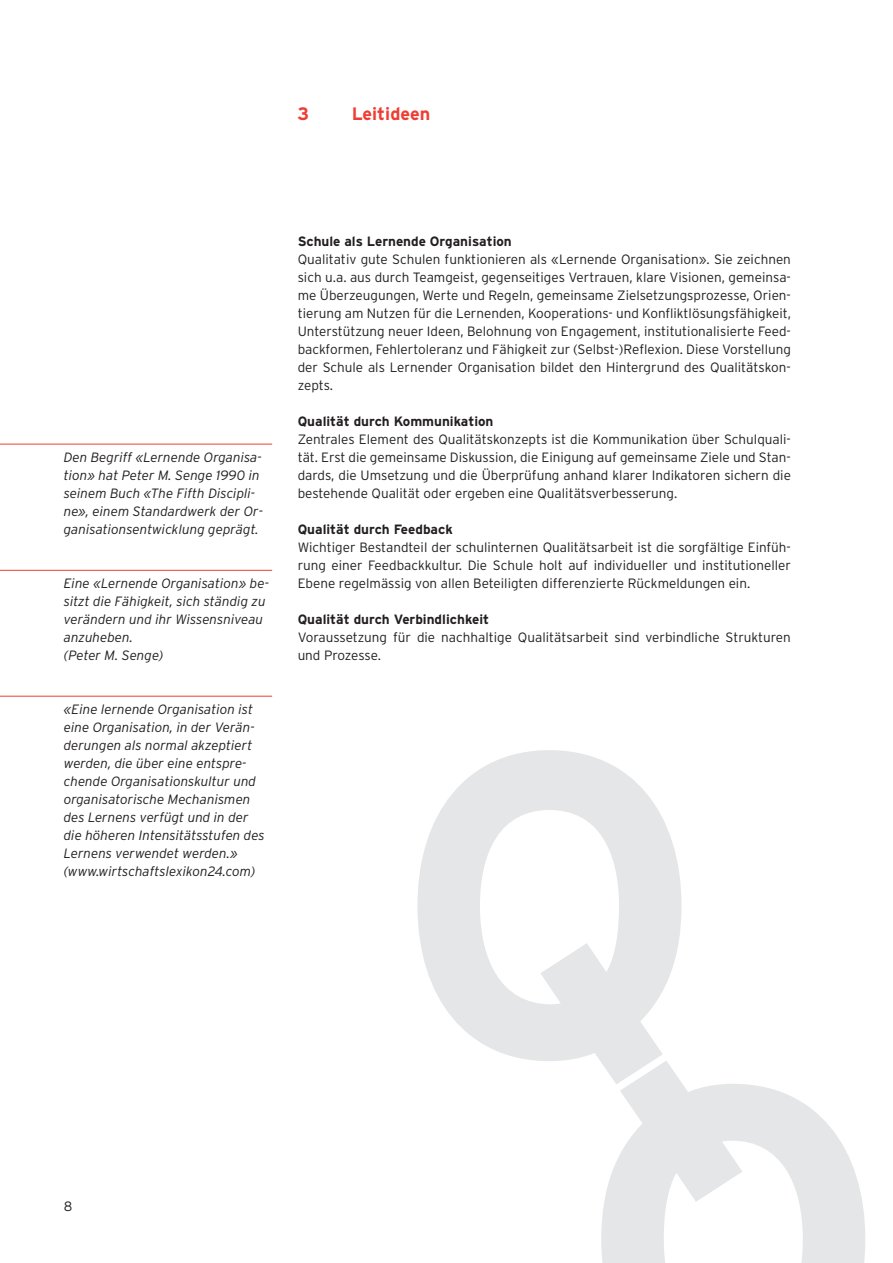
<style>
.page{position:relative;width:893px;height:1263px;background:#fff}
.page>*{position:absolute;margin:0;border:0;box-sizing:border-box;transform-origin:0 0}
.t1{font:700 18px "Interstate";color:#ee3e34}
.t2{font:300 13.5px/18px "Interstate";color:#231f20;text-align:justify}
.t3{font:italic 300 13.5px/18px "Interstate";color:#231f20}
.t4{font:700 13.5px "Interstate";color:#231f20}
</style>
<div class="page">
<svg style="left:417px;top:750px;width:264px;height:312px;fill:#e5e6e7"></svg>
<svg style="left:601px;top:1060px;width:264px;height:203px;fill:#e5e6e7"></svg>
<hr style="left:0;top:444px;width:272px;height:1px;background:#ee3e34">
<hr style="left:0;top:570px;width:272px;height:1px;background:#ee3e34">
<hr style="left:0;top:696px;width:272px;height:1px;background:#ee3e34">
<h1 class="t1" style="left:298px;top:104px;width:13px">3</h1>
<h1 class="t1" style="left:352px;top:104px;width:80px">Leitideen</h1>
<p class="t3" style="left:64px;top:448px;width:201px">Den Begriff «Lernende Organisa&shy;tion» hat Peter M. Senge 1990 in seinem Buch «The Fifth Discipli&shy;ne», einem Standardwerk der Or&shy;ganisationsentwicklung geprägt.</p>
<p class="t3" style="left:64px;top:574px;width:207px">Eine «Lernende Organisation» be&shy;sitzt die Fähigkeit, sich ständig zu verändern und ihr Wissensniveau anzuheben.<br>(Peter M. Senge)</p>
<p class="t3" style="left:64px;top:700px;width:203px">«Eine lernende Organisation ist eine Organisation, in der Verän&shy;derungen als normal akzeptiert werden, die über eine entspre&shy;chende Organisationskultur und organisatorische Mechanismen des Lernens verfügt und in der die höheren Intensitätsstufen des<br>Lernens verwendet werden.» (www.wirtschaftslexikon24.com)</p>
<p class="t4" style="left:298px;top:234px;width:216px">Schule als Lernende Organisation</p>
<p class="t2" style="left:298px;top:250px;width:495px">Qualitativ gute Schulen funktionieren als «Lernende Organisation». Sie zeichnen sich u.a. aus durch Teamgeist, gegenseitiges Vertrauen, klare Visionen, gemeinsa&shy;me Überzeugungen, Werte und Regeln, gemeinsame Zielsetzungsprozesse, Orien&shy;tierung am Nutzen für die Lernenden, Kooperations- und Konfliktlösungsfähigkeit, Unterstützung neuer Ideen, Belohnung von Engagement, institutionalisierte Feed&shy;backformen, Fehlertoleranz und Fähigkeit zur (Selbst-)Reflexion. Diese Vorstellung der Schule als Lernender Organisation bildet den Hintergrund des Qualitätskon&shy;zepts.</p>
<p class="t4" style="left:298px;top:414px;width:197px">Qualität durch Kommunikation</p>
<p class="t2" style="left:298px;top:430px;width:495px">Zentrales Element des Qualitätskonzepts ist die Kommunikation über Schulquali&shy;tät. Erst die gemeinsame Diskussion, die Einigung auf gemeinsame Ziele und Stan&shy;dards, die Umsetzung und die Überprüfung anhand klarer Indikatoren sichern die bestehende Qualität oder ergeben eine Qualitätsverbesserung.</p>
<p class="t4" style="left:298px;top:522px;width:157px">Qualität durch Feedback</p>
<p class="t2" style="left:298px;top:538px;width:495px">Wichtiger Bestandteil der schulinternen Qualitätsarbeit ist die sorgfältige Einfüh&shy;rung einer Feedbackkultur. Die Schule holt auf individueller und institutioneller Ebene regelmässig von allen Beteiligten differenzierte Rückmeldungen ein.</p>
<p class="t4" style="left:298px;top:612px;width:193px">Qualität durch Verbindlichkeit</p>
<p class="t2" style="left:298px;top:628px;width:495px">Voraussetzung für die nachhaltige Qualitätsarbeit sind verbindliche Strukturen und Prozesse.</p>
<p class="t2" style="left:64px;top:1197px;width:10px">8</p>
</div>
